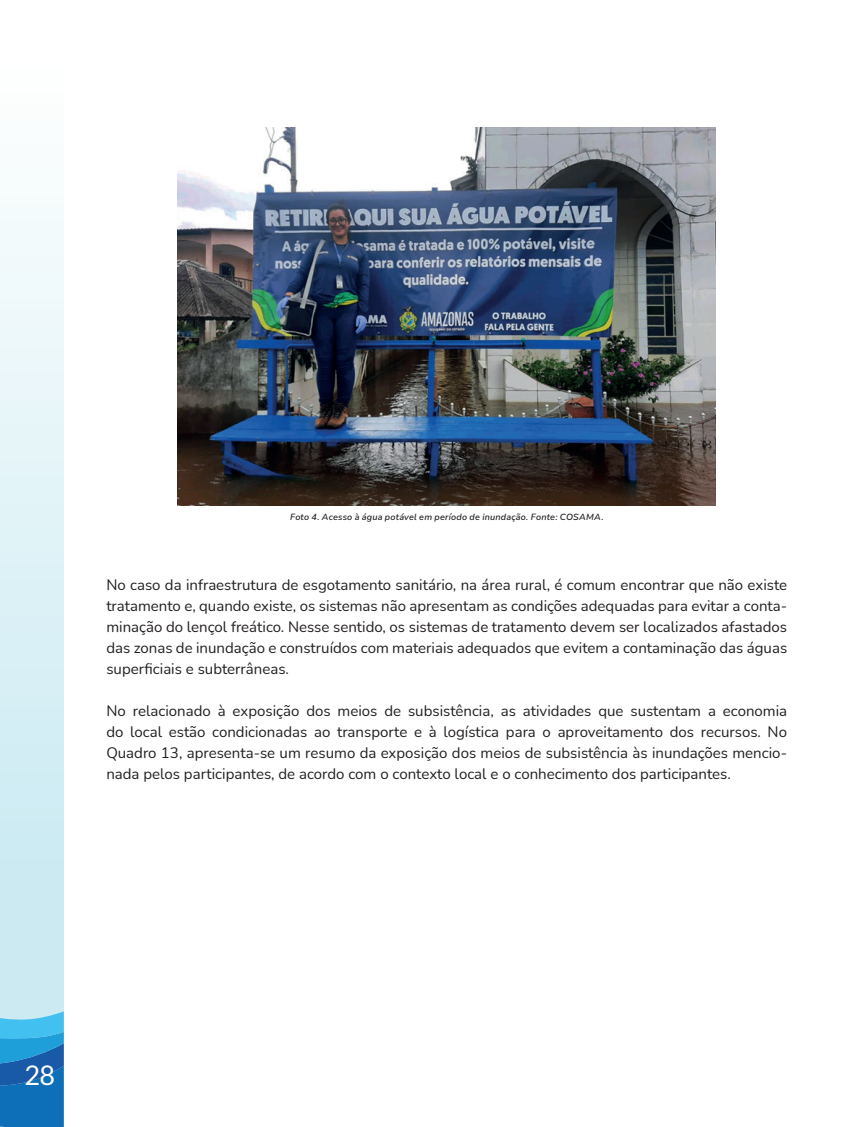
<style>
.page{position:relative;width:851px;height:1127px;background:#fff}
.page>*{position:absolute;margin:0;border:0;box-sizing:border-box;transform-origin:0 0}
.t1{font:27px "Lato";color:#fff}
.t2{font:15px/21px "Nunito";color:#231f20;text-align:justify}
.t3{font:italic 600 9px "Nunito";letter-spacing:.025em;color:#231f20}
</style>
<div class="page">
<svg style="left:0;top:206px;width:64px;height:805px;background:#dcf1f6"></svg>
<img style="left:178px;top:128px;width:537px;height:378px">
<svg style="left:0;top:1011px;width:64px;height:116px;background:#2687c7"></svg>
<p class="t3" style="left:290px;top:510px;width:315px">Foto 4. Acesso à água potável em período de inundação. Fonte: COSAMA.</p>
<p class="t2" style="left:106px;top:573px;width:682px">No caso da infraestrutura de esgotamento sanitário, na área rural, é comum encontrar que não existe tratamento e, quando existe, os sistemas não apresentam as condições adequadas para evitar a conta&shy;minação do lençol freático. Nesse sentido, os sistemas de tratamento devem ser localizados afastados das zonas de inundação e construídos com materiais adequados que evitem a contaminação das águas superficiais e subterrâneas.</p>
<p class="t2" style="left:106px;top:699px;width:682px">No relacionado à exposição dos meios de subsistência, as atividades que sustentam a economia do local estão condicionadas ao transporte e à logística para o aproveitamento dos recursos. No Quadro 13, apresenta-se um resumo da exposição dos meios de subsistência às inundações mencio&shy;nada pelos participantes, de acordo com o contexto local e o conhecimento dos participantes.</p>
<h1 class="t1" style="left:24px;top:1060px;width:32px">28</h1>
</div>
